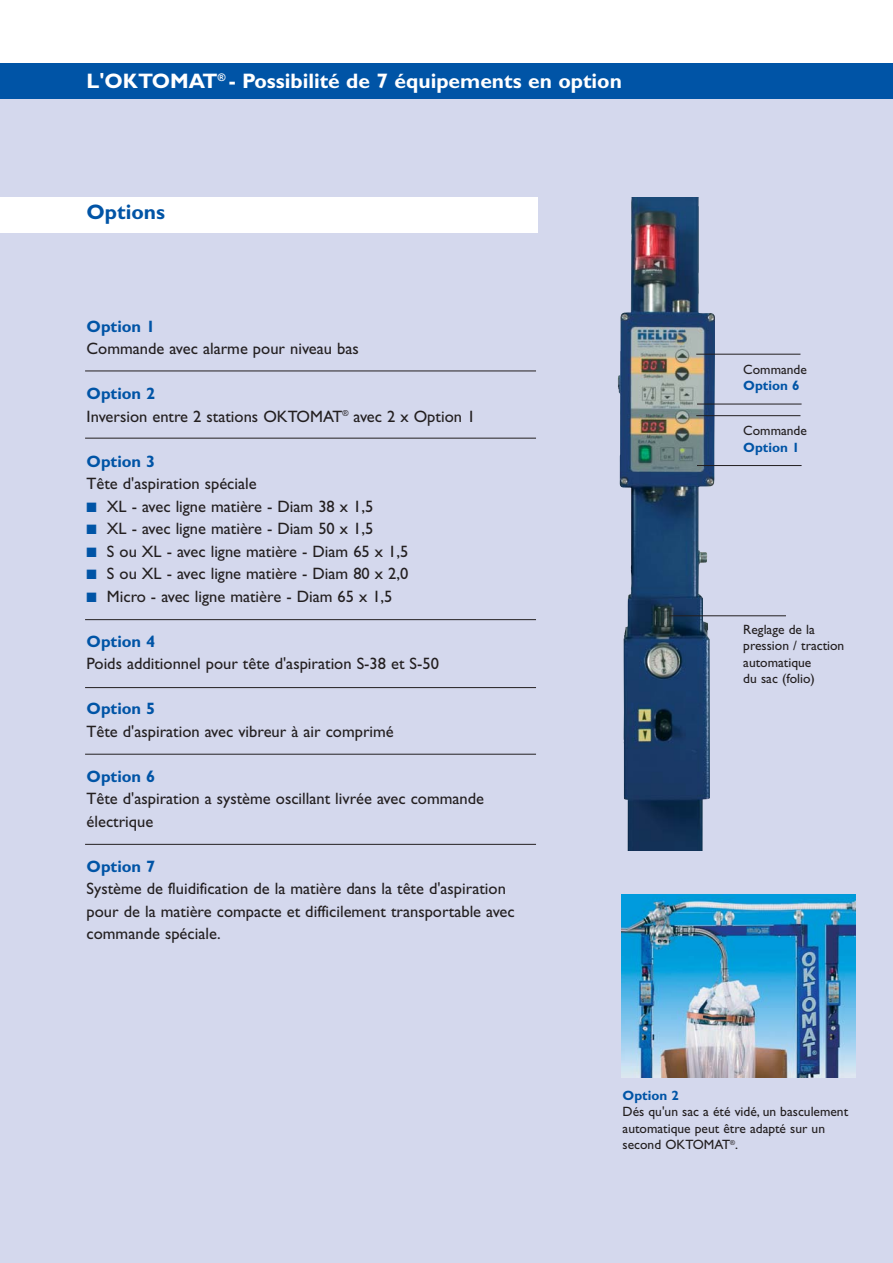
<style>
.page{position:relative;width:893px;height:1263px;background:#fff}
.page>*{position:absolute;margin:0;border:0;box-sizing:border-box;transform-origin:0 0}
.t1{font:700 21px "Gill Sans";color:#fff}
.t2{font:700 21px "Gill Sans";color:#0054a6}
.t3{font:16.5px/22.5px "Gill Sans";color:#231f20}
.t4{font:700 16.5px "Gill Sans";color:#0054a6}
.t5{font:13.5px/16.5px "Gill Sans";color:#231f20}
.t6{font:700 13.5px "Gill Sans";color:#0054a6}
.s1{font-weight:700;color:#0054a6}
.s2{color:#0054a6}
</style>
<div class="page">
<div style="left:0;top:96px;width:892px;height:1167px;background:#d4d8ed"></div>
<div style="left:0;top:197px;width:537px;height:35px;background:#fff"></div>
<img style="left:621px;top:894px;width:234px;height:183px">
<hr style="left:85px;top:371px;width:451px;height:1px;background:#231f20">
<hr style="left:85px;top:438px;width:451px;height:1px;background:#231f20">
<hr style="left:85px;top:619px;width:451px;height:1px;background:#231f20">
<hr style="left:85px;top:687px;width:451px;height:1px;background:#231f20">
<hr style="left:85px;top:754px;width:451px;height:1px;background:#231f20">
<hr style="left:85px;top:844px;width:451px;height:1px;background:#231f20">
<div style="left:0;top:64px;width:892px;height:35px;background:#0054a6"></div>
<img style="left:617px;top:197px;width:98px;height:653px">
<hr style="left:696px;top:354px;width:104px;height:1px;background:#231f20">
<hr style="left:697px;top:404px;width:104px;height:1px;background:#231f20">
<hr style="left:696px;top:415px;width:104px;height:1px;background:#231f20">
<hr style="left:697px;top:465px;width:104px;height:1px;background:#231f20">
<hr style="left:669px;top:616px;width:117px;height:1px;background:#231f20">
<p class="t1" style="left:87px;top:73px;width:537px">L'OKTOMAT<sup>®</sup> - Possibilité de 7 équipements en option</p>
<p class="t2" style="left:87px;top:205px;width:80px">Options</p>
<p class="t4" style="left:87px;top:321px;width:70px">Option 1</p>
<p class="t3" style="left:87px;top:339px;width:274px">Commande avec alarme pour niveau bas</p>
<p class="t3" style="left:87px;top:384px;width:390px"><span class="s1">Option 2<br></span>Inversion entre 2 stations OKTOMAT<sup>®</sup> avec 2 x Option 1</p>
<p class="t4" style="left:87px;top:456px;width:70px">Option 3</p>
<p class="t3" style="left:87px;top:474px;width:172px">Tête d'aspiration spéciale</p>
<p class="t3" style="left:87px;top:497px;width:288px"><span class="s2">■</span> XL - avec ligne matière - Diam 38 x 1,5</p>
<p class="t3" style="left:87px;top:519px;width:288px"><span class="s2">■</span> XL - avec ligne matière - Diam 50 x 1,5</p>
<p class="t3" style="left:87px;top:542px;width:323px"><span class="s2">■</span> S ou XL - avec ligne matière - Diam 65 x 1,5</p>
<p class="t3" style="left:87px;top:564px;width:323px"><span class="s2">■</span> S ou XL - avec ligne matière - Diam 80 x 2,0</p>
<p class="t3" style="left:87px;top:587px;width:307px"><span class="s2">■</span> Micro - avec ligne matière - Diam 65 x 1,5</p>
<p class="t4" style="left:87px;top:636px;width:70px">Option 4</p>
<p class="t3" style="left:87px;top:654px;width:354px">Poids additionnel pour tête d'aspiration S-38 et S-50</p>
<p class="t4" style="left:87px;top:703px;width:70px">Option 5</p>
<p class="t3" style="left:87px;top:722px;width:309px">Tête d'aspiration avec vibreur à air comprimé</p>
<p class="t4" style="left:87px;top:771px;width:70px">Option 6</p>
<p class="t3" style="left:87px;top:789px;width:399px">Tête d'aspiration a système oscillant livrée avec commande électrique</p>
<p class="t4" style="left:87px;top:861px;width:70px">Option 7</p>
<p class="t3" style="left:87px;top:879px;width:429px">Système de fluidification de la matière dans la tête d'aspiration pour de la matière compacte et difficilement transportable avec commande spéciale.</p>
<p class="t5" style="left:743px;top:363px;width:65px">Commande</p>
<p class="t6" style="left:743px;top:381px;width:58px">Option 6</p>
<p class="t5" style="left:743px;top:424px;width:65px">Commande</p>
<p class="t6" style="left:743px;top:443px;width:58px">Option 1</p>
<p class="t5" style="left:743px;top:623px;width:103px">Reglage de la pression / traction automatique<br>du sac (folio)</p>
<p class="t6" style="left:622px;top:1091px;width:58px">Option 2</p>
<p class="t5" style="left:622px;top:1105px;width:227px">Dés qu'un sac a été vidé, un basculement automatique peut être adapté sur un second OKTOMAT<sup>®</sup>.</p>
</div>
